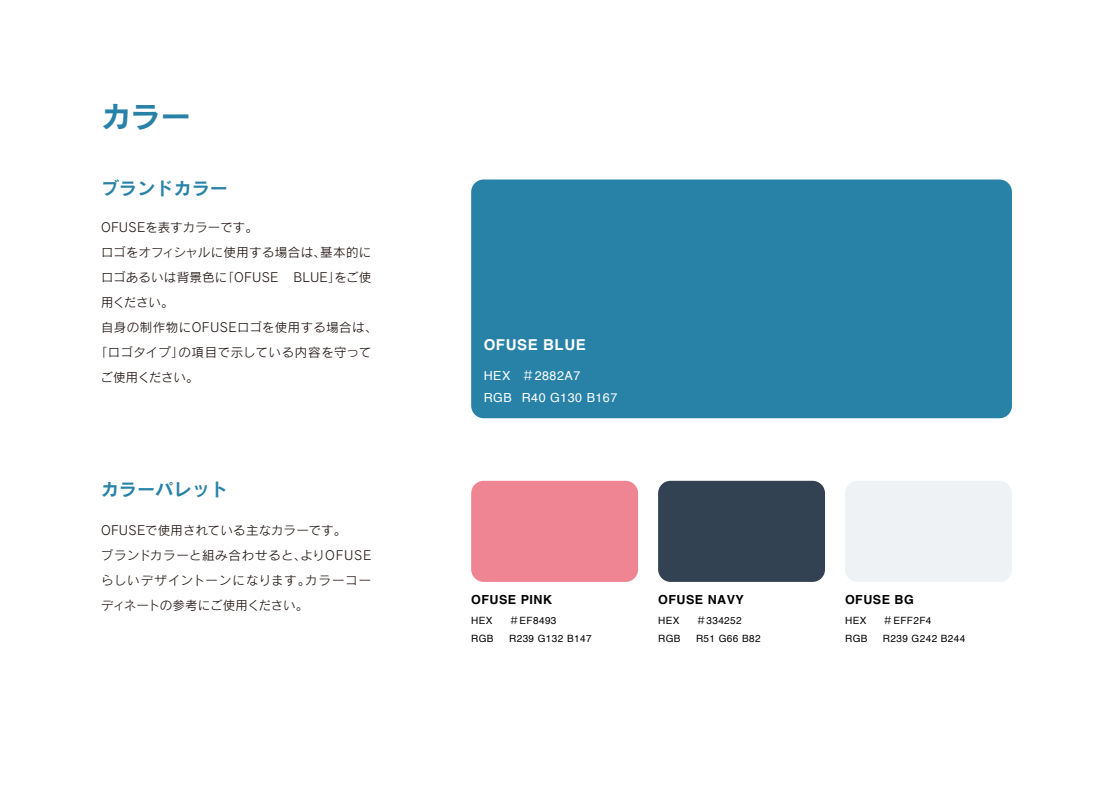
<style>
.page{position:relative;width:1113px;height:805px;background:#fff}
.page>*{position:absolute;margin:0;border:0;box-sizing:border-box;transform-origin:0 0}
.t1{font:30px "Rodin Pro N B";color:#2882a7}
.t2{font:17.5px "Rodin Pro N B";letter-spacing:.04em;color:#2882a7}
.t3{font:700 15px "Helvetica";letter-spacing:.04em;color:#fff}
.t4{font:12.5px/25px "Rodin Pro N M";letter-spacing:.02em;color:#221714}
.t5{font:700 12.5px "Helvetica";letter-spacing:.04em;color:#000}
.t6{font:12.5px/22.4px "Helvetica";letter-spacing:.04em;color:#fff}
.t7{font:12.5px "Rodin Pro N M";letter-spacing:-.025em;color:#221714}
.t8{font:10px "Helvetica";letter-spacing:.04em;color:#000}
.s1{font-family:"New Rodin Pro N M"}
</style>
<div class="page">
<div style="left:471px;top:179px;width:541px;height:239px;background:#2882a7;border-radius:12px"></div>
<div style="left:471px;top:480px;width:167px;height:101px;background:#ef8493;border-radius:12px"></div>
<div style="left:658px;top:480px;width:167px;height:101px;background:#334252;border-radius:12px"></div>
<div style="left:845px;top:480px;width:167px;height:101px;background:#eff2f4;border-radius:12px"></div>
<h1 class="t1" style="left:101px;top:96px;width:91px">カラー</h1>
<h2 class="t2" style="left:101px;top:177px;width:128px">ブランドカラー</h2>
<p class="t4" style="left:101px;top:214px;width:158px">OFUSEを表すカラーです。</p>
<p class="t4" style="left:101px;top:239px;width:272px">ロゴをオフィシャルに使用する場合は、基本的に</p>
<p class="t4" style="left:101px;top:264px;width:272px">ロゴあるいは背景色に「OFUSE BLUE」をご使</p>
<p class="t4" style="left:101px;top:289px;width:74px">用ください。</p>
<p class="t4" style="left:101px;top:314px;width:278px">自身の制作物にOFUSEロゴを使用する場合は、</p>
<p class="t4" style="left:95px;top:339px;width:278px">「ロゴタイプ」の項目で示している内容を守って</p>
<p class="t7" style="left:100px;top:369px;width:100px">ご使用ください。</p>
<h2 class="t2" style="left:101px;top:477px;width:128px">カラーパレット</h2>
<p class="t4" style="left:101px;top:517px;width:272px">OFUSEで使用されている主なカラーです。<br>ブランドカラーと組み合わせると、よりOFUSEらしいデザイントーンになります。カラーコーディネートの参考にご使用ください。</p>
<p class="t3" style="left:484px;top:335px;width:104px">OFUSE BLUE</p>
<p class="t6" style="left:484px;top:365px;width:135px">HEX <span class="s1">＃</span>2882A7<br>RGB R40 G130 B167</p>
<p class="t5" style="left:471px;top:592px;width:82px">OFUSE PINK</p>
<p class="t5" style="left:658px;top:592px;width:87px">OFUSE NAVY</p>
<p class="t5" style="left:845px;top:592px;width:70px">OFUSE BG</p>
<p class="t8" style="left:471px;top:612px;width:23px">HEX</p>
<p class="t8" style="left:509px;top:612px;width:49px"><span class="s1">＃</span>EF8493</p>
<p class="t8" style="left:471px;top:630px;width:24px">RGB</p>
<p class="t8" style="left:509px;top:630px;width:84px">R239 G132 B147</p>
<p class="t8" style="left:658px;top:612px;width:23px">HEX</p>
<p class="t8" style="left:696px;top:612px;width:47px"><span class="s1">＃</span>334252</p>
<p class="t8" style="left:658px;top:630px;width:24px">RGB</p>
<p class="t8" style="left:696px;top:630px;width:66px">R51 G66 B82</p>
<p class="t8" style="left:845px;top:612px;width:23px">HEX</p>
<p class="t8" style="left:883px;top:612px;width:50px"><span class="s1">＃</span>EFF2F4</p>
<p class="t8" style="left:845px;top:630px;width:24px">RGB</p>
<p class="t8" style="left:883px;top:630px;width:84px">R239 G242 B244</p>
</div>
